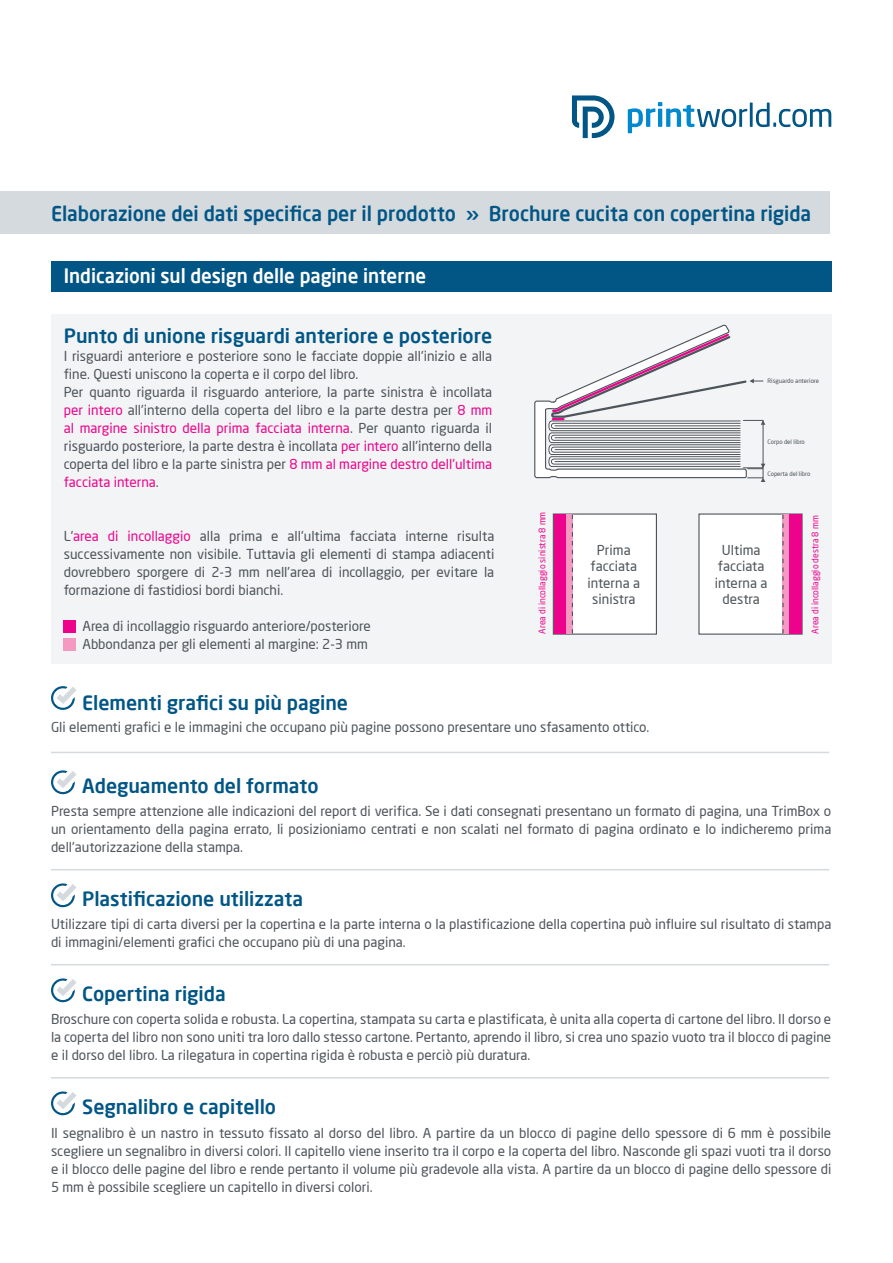
<style>
.page{position:relative;width:893px;height:1263px;background:#fff}
.page>*{position:absolute;margin:0;border:0;box-sizing:border-box;transform-origin:0 0}
.t1{font:500 20.25px "Neo Sans Pro";color:#015685;scale:.96 1}
.t2{font:500 19.5px "Neo Sans Pro";color:#015685}
.t3{font:500 19.5px "Neo Sans Pro";color:#fff;scale:.96 1}
.t4{font:13.5px/18px "Neo Sans Pro";color:#4d545a;text-align:justify}
.t5{font:9px "Neo Sans Pro";color:#ed028c;scale:.96 1}
.t6{font:6px "Neo Sans Pro";color:#4d545a}
.s1{color:#ed028c}
</style>
<div class="page">
<div style="left:51px;top:315px;width:780px;height:349px;background:#f2f4f5"></div>
<div style="left:0;top:191px;width:829px;height:43px;background:#d4dade"></div>
<svg style="left:628px;top:102px;width:203px;height:31px"></svg>
<svg style="left:572px;top:96px;width:42px;height:42px"></svg>
<div style="left:51px;top:261px;width:780px;height:31px;background:#015685"></div>
<div style="left:64px;top:620px;width:12px;height:12px;background:#ed028c"></div>
<div style="left:64px;top:638px;width:12px;height:12px;background:#f499c2"></div>
<svg style="left:51px;top:686px;width:25px;height:24px"></svg>
<hr style="left:51px;top:752px;width:778px;height:1px;background:#d4dade">
<svg style="left:51px;top:770px;width:26px;height:24px"></svg>
<hr style="left:51px;top:869px;width:778px;height:1px;background:#d4dade">
<svg style="left:51px;top:883px;width:26px;height:24px"></svg>
<hr style="left:51px;top:964px;width:778px;height:1px;background:#d4dade">
<svg style="left:51px;top:978px;width:26px;height:24px"></svg>
<hr style="left:51px;top:1077px;width:778px;height:1px;background:#d4dade">
<svg style="left:51px;top:1091px;width:26px;height:24px"></svg>
<svg style="left:534px;top:324px;width:231px;height:158px"></svg>
<div style="left:553px;top:514px;width:103px;height:120px;background:#fff"></div>
<div style="left:553px;top:513px;width:104px;height:122px;border:1px solid #4d545a"></div>
<div style="left:554px;top:514px;width:13px;height:120px;background:#ed028c"></div>
<div style="left:567px;top:514px;width:6px;height:120px;background:#f499c2"></div>
<svg style="left:572px;top:514px;width:1px;height:120px"></svg>
<div style="left:699px;top:514px;width:103px;height:120px;background:#fff"></div>
<div style="left:789px;top:514px;width:12px;height:120px;background:#ed028c"></div>
<div style="left:782px;top:514px;width:7px;height:120px;background:#f499c2"></div>
<svg style="left:782px;top:514px;width:1px;height:120px"></svg>
<h1 class="t1" style="left:51px;top:200px;width:793px">Elaborazione dei dati specifica per il prodotto » Brochure cucita con copertina rigida</h1>
<h2 class="t3" style="left:64px;top:264px;width:379px">Indicazioni sul design delle pagine interne</h2>
<h2 class="t2" style="left:64px;top:324px;width:430px">Punto di unione risguardi anteriore e posteriore</h2>
<p class="t4" style="left:64px;top:347px;width:430px;text-align:left">I risguardi anteriore e posteriore sono le facciate doppie all'inizio e alla fine. Questi uniscono la coperta e il corpo del libro.<br>Per quanto riguarda il risguardo anteriore, la parte sinistra è incollata <span class="s1">per intero</span> all'interno della coperta del libro e la parte destra per <span class="s1">8 mm al margine sinistro della prima facciata interna</span>. Per quanto riguarda il risguardo posteriore, la parte destra è incollata <span class="s1">per intero</span> all'interno della coperta del libro e la parte sinistra per <span class="s1">8 mm al margine destro dell'ultima facciata interna</span>.</p>
<p class="t4" style="left:64px;top:527px;width:432px">L'<span class="s1">area di incollaggio</span> alla prima e all'ultima facciata interne risulta successivamente non visibile. Tuttavia gli elementi di stampa adiacenti dovrebbero sporgere di 2-3 mm nell’area di incollaggio, per evitare la formazione di fastidiosi bordi bianchi.</p>
<p class="t4" style="left:82px;top:617px;width:290px">Area di incollaggio risguardo anteriore/posteriore<br>Abbondanza per gli elementi al margine: 2-3 mm</p>
<p class="t5" style="left:536px;top:634px;width:128px;rotate:-90deg">Area di incollaggio sinistra 8 mm</p>
<p class="t4" style="left:587px;top:541px;width:54px;line-height:16.5px;text-align:center">Prima facciata interna a sinistra</p>
<h2 class="t2" style="left:82px;top:690px;width:267px">Elementi grafici su più pagine</h2>
<p class="t4" style="left:51px;top:718px;width:600px">Gli elementi grafici e le immagini che occupano più pagine possono presentare uno sfasamento ottico.</p>
<p class="t6" style="left:767px;top:378px;width:53px">Risguardo anteriore</p>
<p class="t6" style="left:767px;top:438px;width:39px">Corpo del libro</p>
<p class="t6" style="left:767px;top:470px;width:44px">Coperta del libro</p>
<p class="t4" style="left:715px;top:541px;width:54px;line-height:16.5px;text-align:center">Ultima facciata interna a destra</p>
<p class="t5" style="left:810px;top:634px;width:125px;rotate:-90deg">Area di incollaggio destra 8 mm</p>
<h2 class="t2" style="left:82px;top:773px;width:238px">Adeguamento del formato</h2>
<p class="t4" style="left:51px;top:802px;width:782px">Presta sempre attenzione alle indicazioni del report di verifica. Se i dati consegnati presentano un formato di pagina, una TrimBox o un orientamento della pagina errato, li posizioniamo centrati e non scalati nel formato di pagina ordinato e lo indicheremo prima dell'autorizzazione della stampa.</p>
<h2 class="t2" style="left:82px;top:886px;width:222px">Plastificazione utilizzata</h2>
<p class="t4" style="left:51px;top:915px;width:782px">Utilizzare tipi di carta diversi per la copertina e la parte interna o la plastificazione della copertina può influire sul risultato di stampa di immagini/elementi grafici che occupano più di una pagina.</p>
<h2 class="t2" style="left:82px;top:981px;width:145px">Copertina rigida</h2>
<p class="t4" style="left:51px;top:1010px;width:782px">Broschure con coperta solida e robusta. La copertina, stampata su carta e plastificata, è unita alla coperta di cartone del libro. Il dorso e la coperta del libro non sono uniti tra loro dallo stesso cartone. Pertanto, aprendo il libro, si crea uno spazio vuoto tra il blocco di pagine e il dorso del libro. La rilegatura in copertina rigida è robusta e perciò più duratura.</p>
<h2 class="t2" style="left:82px;top:1094px;width:195px">Segnalibro e capitello</h2>
<p class="t4" style="left:51px;top:1123px;width:782px">Il segnalibro è un nastro in tessuto fissato al dorso del libro. A partire da un blocco di pagine dello spessore di 6 mm è possibile scegliere un segnalibro in diversi colori. Il capitello viene inserito tra il corpo e la coperta del libro. Nasconde gli spazi vuoti tra il dorso e il blocco delle pagine del libro e rende pertanto il volume più gradevole alla vista. A partire da un blocco di pagine dello spessore di 5 mm è possibile scegliere un capitello in diversi colori.</p>
</div>
